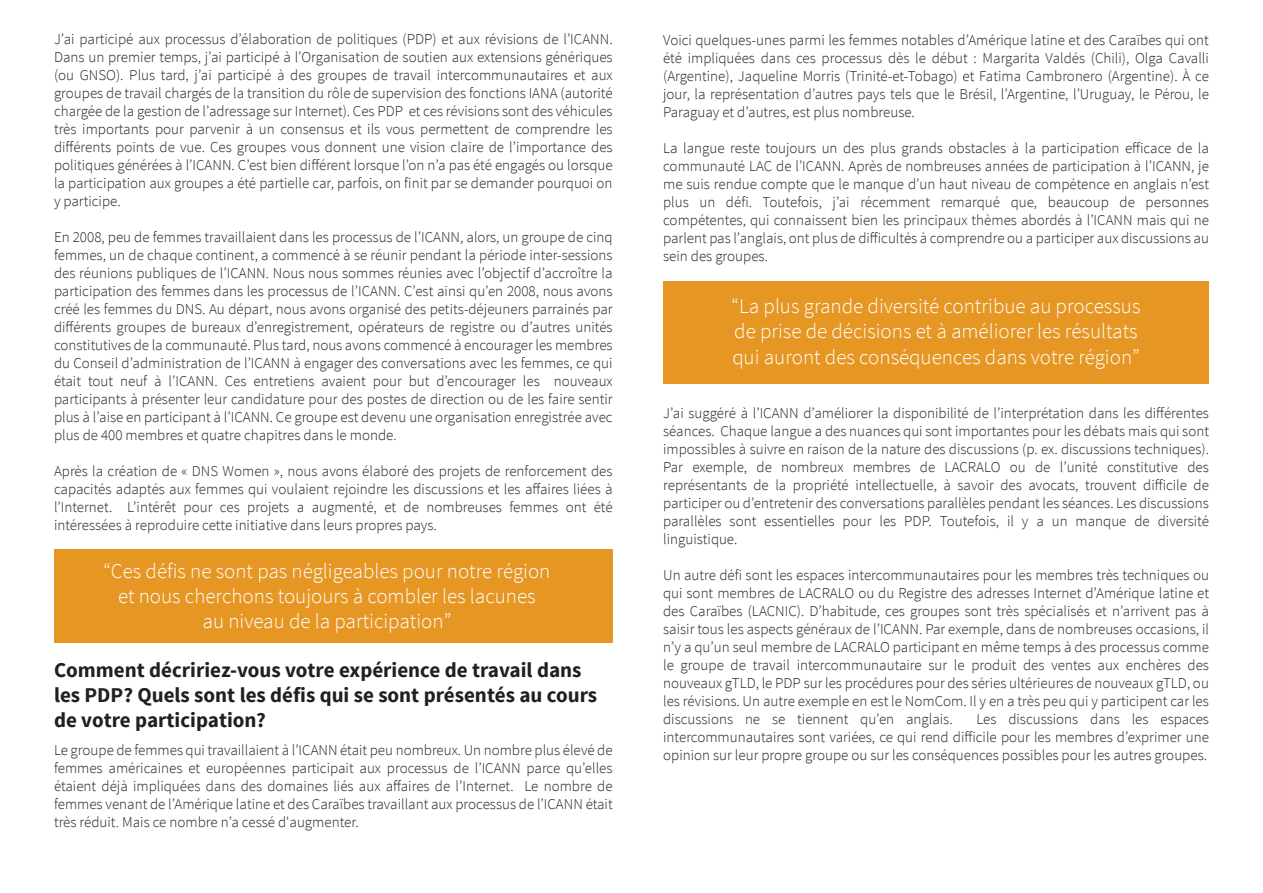
<style>
.page{position:relative;width:1263px;height:893px;background:#fff}
.page>*{position:absolute;margin:0;border:0;box-sizing:border-box;transform-origin:0 0}
.t1{font:300 21px/25.2px "Source Sans Pro";color:#fff;text-align:center}
.t2{font:700 21px/25.2px "Source Sans Pro";color:#231f20}
.t3{font:300 15px/18px "Source Sans Pro";color:#231f20;text-align:justify}
</style>
<div class="page">
<div style="left:54px;top:549px;width:559px;height:94px;background:#e69623"></div>
<div style="left:663px;top:281px;width:546px;height:103px;background:#e69623"></div>
<p class="t3" style="left:54px;top:30px;width:560px">J’ai participé aux processus d’élaboration de politiques (PDP) et aux révisions de l’ICANN.<br>Dans un premier temps, j’ai participé à l’Organisation de soutien aux extensions génériques (ou GNSO). Plus tard, j’ai participé à des groupes de travail intercommunautaires et aux groupes de travail chargés de la transition du rôle de supervision des fonctions IANA (autorité chargée de la gestion de l’adressage sur Internet). Ces PDP et ces révisions sont des véhicules très importants pour parvenir à un consensus et ils vous permettent de comprendre les différents points de vue. Ces groupes vous donnent une vision claire de l’importance des politiques générées à l’ICANN. C’est bien différent lorsque l’on n’a pas été engagés ou lorsque la participation aux groupes a été partielle car, parfois, on finit par se demander pourquoi on y participe.</p>
<p class="t3" style="left:54px;top:228px;width:560px">En 2008, peu de femmes travaillaient dans les processus de l’ICANN, alors, un groupe de cinq femmes, un de chaque continent, a commencé à se réunir pendant la période inter-sessions des réunions publiques de l’ICANN. Nous nous sommes réunies avec l’objectif d’accroître la participation des femmes dans les processus de l’ICANN. C’est ainsi qu’en 2008, nous avons créé les femmes du DNS. Au départ, nous avons organisé des petits-déjeuners parrainés par différents groupes de bureaux d’enregistrement, opérateurs de registre ou d’autres unités constitutives de la communauté. Plus tard, nous avons commencé à encourager les membres du Conseil d’administration de l’ICANN à engager des conversations avec les femmes, ce qui était tout neuf à l’ICANN. Ces entretiens avaient pour but d’encourager les nouveaux participants à présenter leur candidature pour des postes de direction ou de les faire sentir plus à l’aise en participant à l’ICANN. Ce groupe est devenu une organisation enregistrée avec plus de 400 membres et quatre chapitres dans le monde.</p>
<p class="t3" style="left:54px;top:462px;width:560px">Après la création de « DNS Women », nous avons élaboré des projets de renforcement des capacités adaptés aux femmes qui voulaient rejoindre les discussions et les affaires liées à l’Internet. L’intérêt pour ces projets a augmenté, et de nombreuses femmes ont été intéressées à reproduire cette initiative dans leurs propres pays.</p>
<h1 class="t1" style="left:103px;top:558px;width:449px">“Ces défis ne sont pas négligeables pour notre région et nous cherchons toujours à combler les lacunes<br>au niveau de la participation”</h1>
<h1 class="t2" style="left:54px;top:658px;width:545px">Comment décririez-vous votre expérience de travail dans les PDP? Quels sont les défis qui se sont présentés au cours de votre participation?</h1>
<p class="t3" style="left:54px;top:741px;width:560px">Le groupe de femmes qui travaillaient à l’ICANN était peu nombreux. Un nombre plus élevé de femmes américaines et européennes participait aux processus de l’ICANN parce qu’elles étaient déjà impliquées dans des domaines liés aux affaires de l’Internet. Le nombre de femmes venant de l’Amérique latine et des Caraïbes travaillant aux processus de l’ICANN était très réduit. Mais ce nombre n’a cessé d'augmenter.</p>
<p class="t3" style="left:663px;top:31px;width:547px">Voici quelques-unes parmi les femmes notables d’Amérique latine et des Caraïbes qui ont été impliquées dans ces processus dès le début : Margarita Valdés (Chili), Olga Cavalli (Argentine), Jaqueline Morris (Trinité-et-Tobago) et Fatima Cambronero (Argentine). À ce jour, la représentation d’autres pays tels que le Brésil, l’Argentine, l’Uruguay, le Pérou, le Paraguay et d’autres, est plus nombreuse.</p>
<p class="t3" style="left:663px;top:139px;width:547px">La langue reste toujours un des plus grands obstacles à la participation efficace de la communauté LAC de l’ICANN. Après de nombreuses années de participation à l’ICANN, je me suis rendue compte que le manque d’un haut niveau de compétence en anglais n’est plus un défi. Toutefois, j’ai récemment remarqué que, beaucoup de personnes compétentes, qui connaissent bien les principaux thèmes abordés à l’ICANN mais qui ne parlent pas l’anglais, ont plus de difficultés à comprendre ou a participer aux discussions au sein des groupes.</p>
<h1 class="t1" style="left:731px;top:294px;width:410px;text-align:left">“La plus grande diversité contribue au processus de prise de décisions et à améliorer les résultats qui auront des conséquences dans votre région”</h1>
<p class="t3" style="left:663px;top:404px;width:547px">J’ai suggéré à l’ICANN d’améliorer la disponibilité de l’interprétation dans les différentes séances. Chaque langue a des nuances qui sont importantes pour les débats mais qui sont impossibles à suivre en raison de la nature des discussions (p. ex. discussions techniques).<br>Par exemple, de nombreux membres de LACRALO ou de l’unité constitutive des représentants de la propriété intellectuelle, à savoir des avocats, trouvent difficile de participer ou d’entretenir des conversations parallèles pendant les séances. Les discussions parallèles sont essentielles pour les PDP. Toutefois, il y a un manque de diversité linguistique.</p>
<p class="t3" style="left:663px;top:566px;width:547px">Un autre défi sont les espaces intercommunautaires pour les membres très techniques ou qui sont membres de LACRALO ou du Registre des adresses Internet d’Amérique latine et des Caraïbes (LACNIC). D’habitude, ces groupes sont très spécialisés et n’arrivent pas à saisir tous les aspects généraux de l’ICANN. Par exemple, dans de nombreuses occasions, il n’y a qu’un seul membre de LACRALO participant en même temps à des processus comme le groupe de travail intercommunautaire sur le produit des ventes aux enchères des nouveaux gTLD, le PDP sur les procédures pour des séries ultérieures de nouveaux gTLD, ou les révisions. Un autre exemple en est le NomCom. Il y en a très peu qui y participent car les discussions ne se tiennent qu’en anglais.</p>
<p class="t3" style="left:663px;top:710px;width:547px;text-indent:313px">Les discussions dans les espaces intercommunautaires sont variées, ce qui rend difficile pour les membres d’exprimer une opinion sur leur propre groupe ou sur les conséquences possibles pour les autres groupes.</p>
</div>
